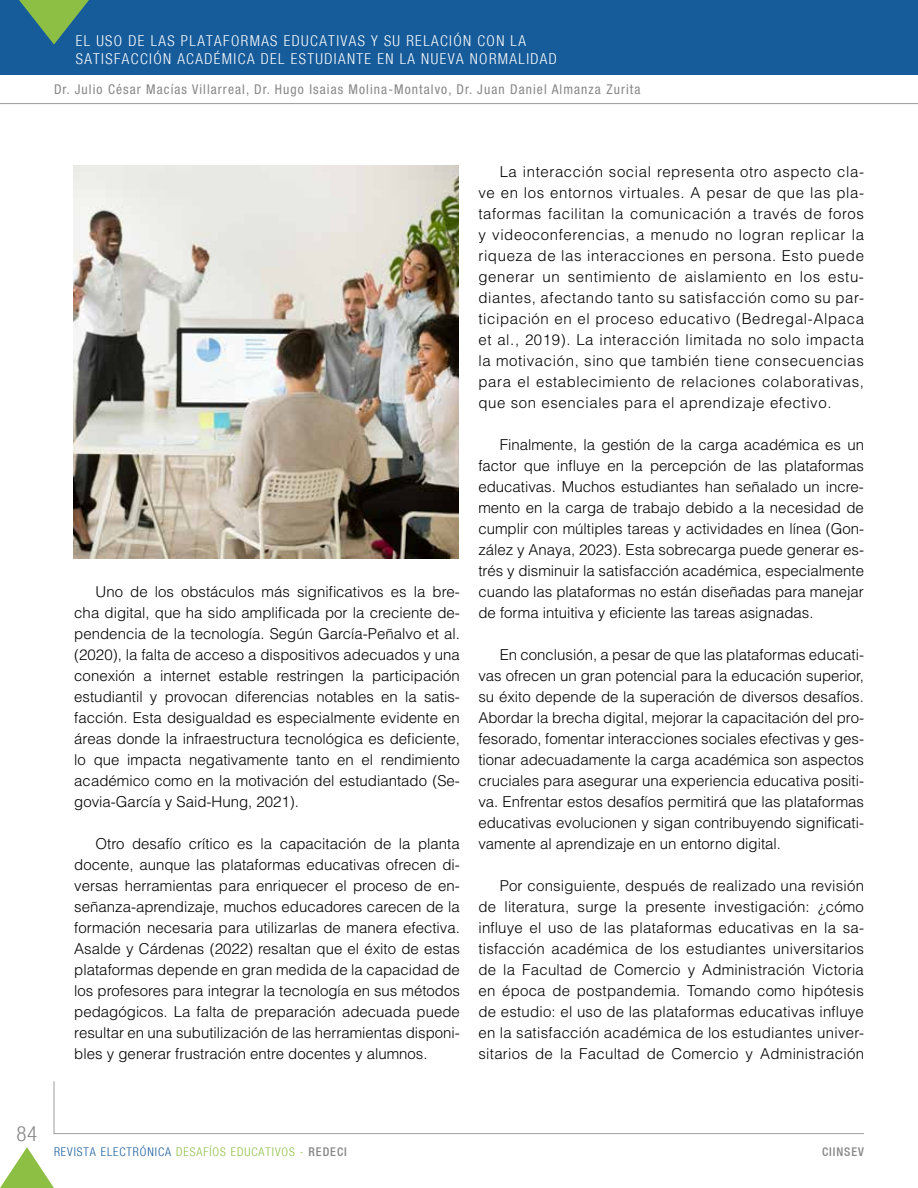
<style>
.page{position:relative;width:918px;height:1188px;background:#fff}
.page>*{position:absolute;margin:0;border:0;box-sizing:border-box;transform-origin:0 0}
.t1{font:300 condensed 21px "Helvetica Neue";color:#878787}
.t2{font:300 15px/21px "Helvetica LT Std";color:#000;text-align:justify}
.t3{font:300 condensed 15px/18px "Helvetica Neue";letter-spacing:.095em;color:#fff}
.t4{font:condensed 13.5px "Helvetica Neue LT Std";letter-spacing:.08em;color:#878787}
.t5{font:300 condensed 12px "Helvetica Neue";letter-spacing:.08em;color:#8dbf44}
.t6{font:500 condensed 12px "Helvetica 67";letter-spacing:.08em;color:#878787}
.s1{color:#165b9a}
.s2{font-family:"Helvetica 67";font-weight:500;color:#878787}
</style>
<div class="page">
<hr style="left:0;top:103px;width:918px;height:1px;background:#9d9d9c">
<img style="left:73px;top:165px;width:386px;height:393px">
<div style="left:0;top:0;width:918px;height:75px;background:#165b9a"></div>
<svg style="left:19px;top:0;width:70px;height:45px"></svg>
<svg style="left:53px;top:1081px;width:811px;height:53px"></svg>
<svg style="left:0;top:1147px;width:54px;height:41px"></svg>
<p class="t3" style="left:76px;top:31px;width:483px">EL USO DE LAS PLATAFORMAS EDUCATIVAS Y SU RELACIÓN CON LA<br>SATISFACCIÓN ACADÉMICA DEL ESTUDIANTE EN LA NUEVA NORMALIDAD</p>
<p class="t4" style="left:54px;top:81px;width:588px">Dr. Julio César Macías Villarreal, Dr. Hugo Isaias Molina-Montalvo, Dr. Juan Daniel Almanza Zurita</p>
<p class="t3" style="left:54px;top:32px;width:521px">IMPORTANCIA DE LA FORMACIÓN EN DESARROLLO DE HABILIDADES<br>SOCIOEMOCIONALES DESDE LA PERSPECT VA DE ESTUDIANTES DE INGENIERÍA</p>
<p class="t2" style="left:74px;top:581px;width:387px;text-indent:21px">Uno de los obstáculos más significativos es la bre&shy;cha digital, que ha sido amplificada por la creciente de&shy;pendencia de la tecnología. Según García-Peñalvo et al. (2020), la falta de acceso a dispositivos adecuados y una conexión a internet estable restringen la participación estudiantil y provocan diferencias notables en la satis&shy;facción. Esta desigualdad es especialmente evidente en áreas donde la infraestructura tecnológica es deficiente, lo que impacta negativamente tanto en el rendimiento académico como en la motivación del estudiantado (Se&shy;govia-García y Said-Hung, 2021).</p>
<p class="t2" style="left:74px;top:833px;width:387px;text-indent:21px">Otro desafío crítico es la capacitación de la planta docente, aunque las plataformas educativas ofrecen di&shy;versas herramientas para enriquecer el proceso de en&shy;señanza-aprendizaje, muchos educadores carecen de la formación necesaria para utilizarlas de manera efectiva.<br>Asalde y Cárdenas (2022) resaltan que el éxito de estas plataformas depende en gran medida de la capacidad de los profesores para integrar la tecnología en sus métodos pedagógicos. La falta de preparación adecuada puede resultar en una subutilización de las herramientas disponi&shy;bles y generar frustración entre docentes y alumnos.</p>
<p class="t2" style="left:478px;top:161px;width:387px;text-indent:21px">La interacción social representa otro aspecto cla&shy;ve en los entornos virtuales. A pesar de que las pla&shy;taformas facilitan la comunicación a través de foros y videoconferencias, a menudo no logran replicar la riqueza de las interacciones en persona. Esto puede generar un sentimiento de aislamiento en los estu&shy;diantes, afectando tanto su satisfacción como su par&shy;ticipación en el proceso educativo (Bedregal-Alpaca et al., 2019). La interacción limitada no solo impacta la motivación, sino que también tiene consecuencias para el establecimiento de relaciones colaborativas, que son esenciales para el aprendizaje efectivo.</p>
<p class="t2" style="left:478px;top:434px;width:387px;text-indent:21px">Finalmente, la gestión de la carga académica es un factor que influye en la percepción de las plataformas educativas. Muchos estudiantes han señalado un incre&shy;mento en la carga de trabajo debido a la necesidad de cumplir con múltiples tareas y actividades en línea (Gon&shy;zález y Anaya, 2023). Esta sobrecarga puede generar es&shy;trés y disminuir la satisfacción académica, especialmente cuando las plataformas no están diseñadas para manejar de forma intuitiva y eficiente las tareas asignadas.</p>
<p class="t2" style="left:478px;top:644px;width:387px;text-indent:21px">En conclusión, a pesar de que las plataformas educati&shy;vas ofrecen un gran potencial para la educación superior, su éxito depende de la superación de diversos desafíos.<br>Abordar la brecha digital, mejorar la capacitación del pro&shy;fesorado, fomentar interacciones sociales efectivas y ges&shy;tionar adecuadamente la carga académica son aspectos cruciales para asegurar una experiencia educativa positi&shy;va. Enfrentar estos desafíos permitirá que las plataformas educativas evolucionen y sigan contribuyendo significati&shy;vamente al aprendizaje en un entorno digital.</p>
<p class="t2" style="left:478px;top:875px;width:387px;text-indent:21px">Por consiguiente, después de realizado una revisión de literatura, surge la presente investigación: ¿cómo influye el uso de las plataformas educativas en la sa&shy;tisfacción académica de los estudiantes universitarios de la Facultad de Comercio y Administración Victoria en época de postpandemia. Tomando como hipótesis de estudio: el uso de las plataformas educativas influye en la satisfacción académica de los estudiantes univer&shy;sitarios de la Facultad de Comercio y Administración</p>
<h1 class="t1" style="left:17px;top:1121px;width:22px">84</h1>
<p class="t5" style="left:54px;top:1145px;width:294px"><span class="s1">REVISTA ELECTRÓNICA</span> DESAFÍOS EDUCATIVOS - <span class="s2">REDECI</span></p>
<p class="t6" style="left:822px;top:1144px;width:43px">CIINSEV</p>
</div>
